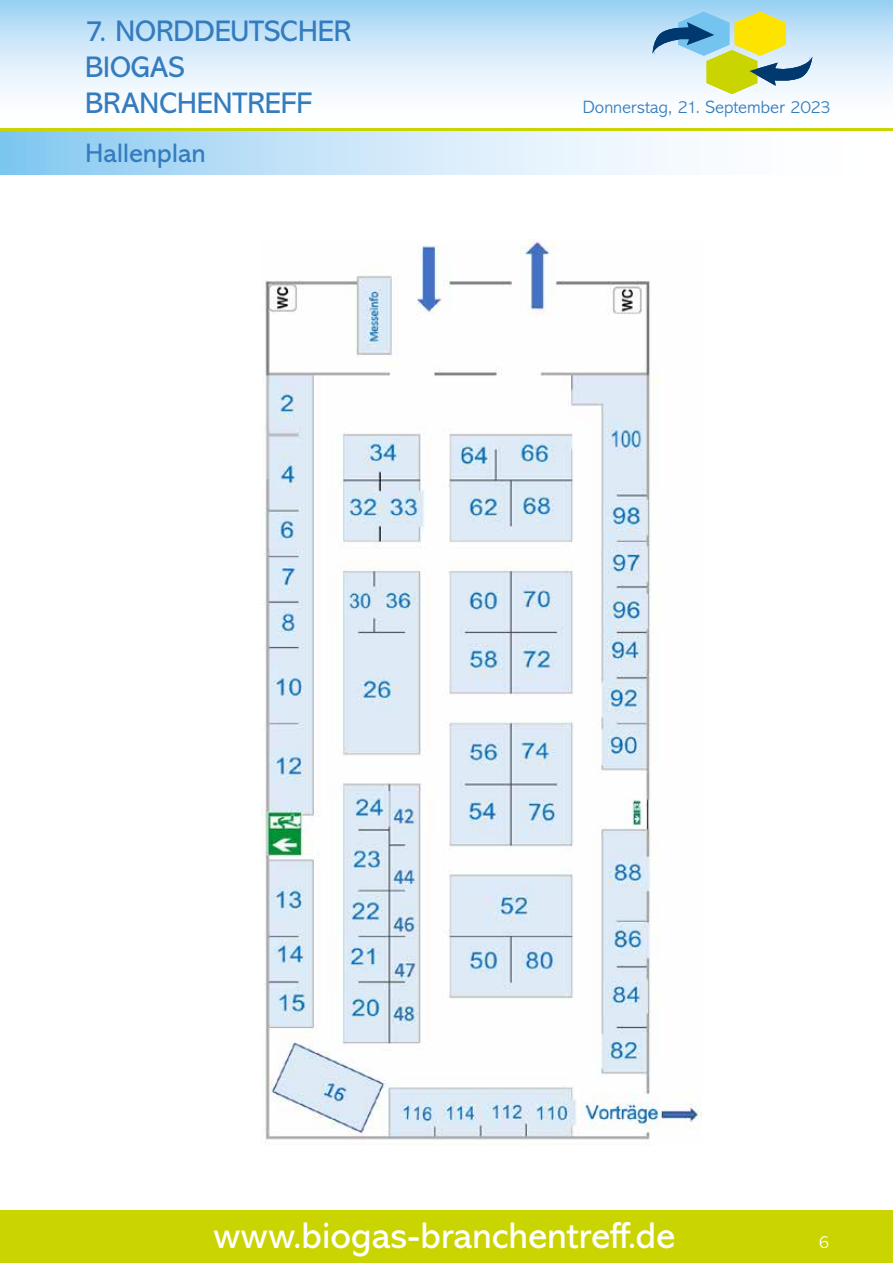
<style>
.page{position:relative;width:893px;height:1263px;background:#fff}
.page>*{position:absolute;margin:0;border:0;box-sizing:border-box;transform-origin:0 0}
.t1{font:37.5px "Abadi MT Pro";letter-spacing:-.005em;color:#fff}
.t2{font:30px/36px "Abadi MT Pro";letter-spacing:.005em;color:#347cbd}
.t3{font:27px "Abadi MT Pro";letter-spacing:-.005em;color:#347cbd}
.t4{font:300 18px "Abadi MT Pro";color:#347cbd}
.t5{font:300 18px "Abadi MT Pro";color:#fff}
</style>
<div class="page">
<div style="left:0;top:1210px;width:893px;height:53px;background:#c9d400"></div>
<svg style="left:0;top:128px;width:893px;height:4px;background:#cbd93e"></svg>
<svg style="left:0;top:132px;width:685px;height:42px;background:#c4e4f8"></svg>
<div style="left:0;top:0;width:893px;height:128px;background:linear-gradient(to bottom,#a6d5f5,#fff)"></div>
<svg style="left:652px;top:12px;width:160px;height:82px;background:#b8d0a9"></svg>
<img style="left:262px;top:240px;width:439px;height:905px">
<p class="t2" style="left:85px;top:13px;width:268px">7. NORDDEUTSCHER<br>BIOGAS<br>BRANCHENTREFF</p>
<p class="t3" style="left:86px;top:138px;width:122px">Hallenplan</p>
<p class="t4" style="left:583px;top:97px;width:250px">Donnerstag, 21. September 2023</p>
<p class="t1" style="left:214px;top:1215px;width:463px">www.biogas-branchentreff.de</p>
<p class="t5" style="left:818px;top:1232px;width:12px">6</p>
</div>
